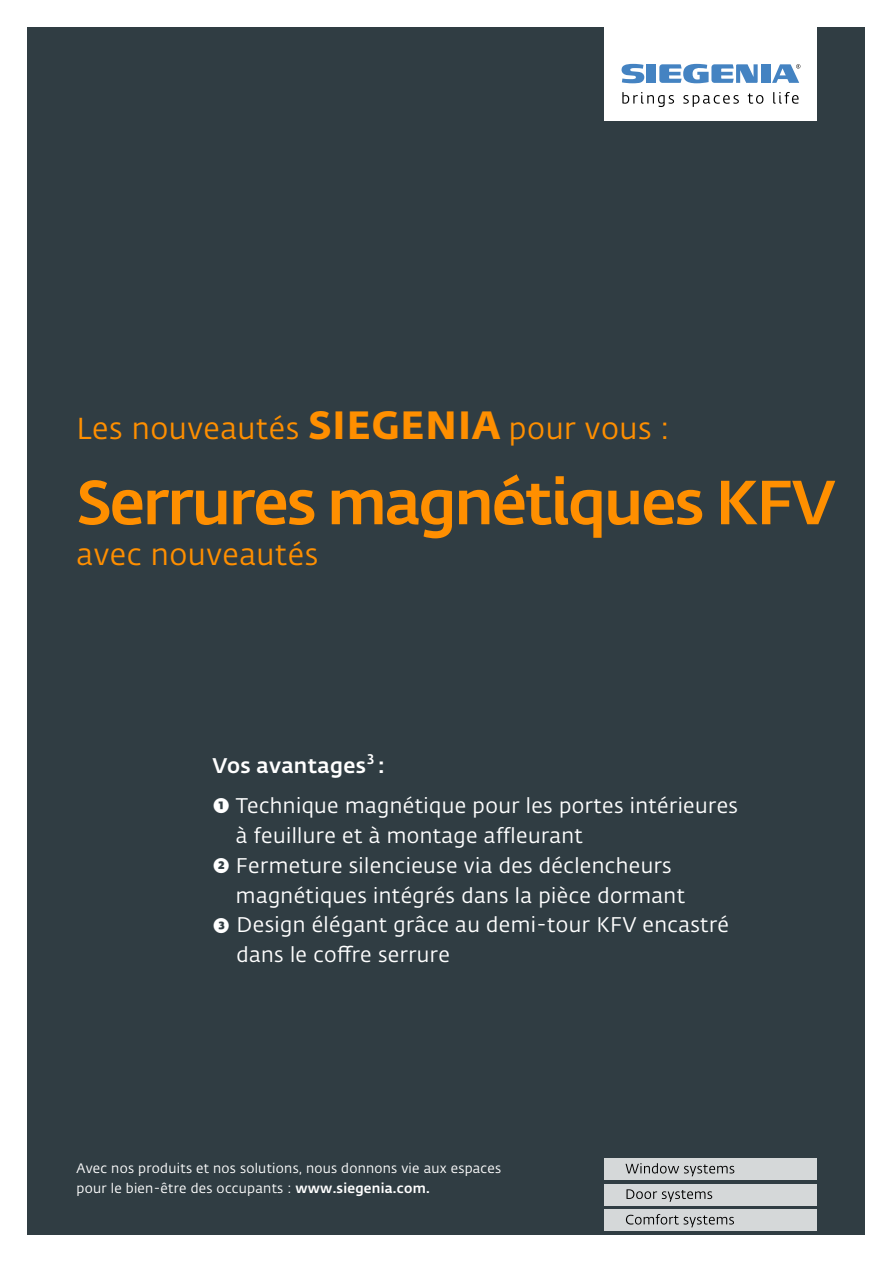
<style>
.page{position:relative;width:893px;height:1263px;background:#fff}
.page>*{position:absolute;margin:0;border:0;box-sizing:border-box;transform-origin:0 0}
.t1{font:500 61.5px "Fedra Sans Alt Pro";letter-spacing:-.03em;color:#ff8f00}
.t2{font:30px "Fedra Sans Alt Pro";letter-spacing:.02em;color:#ff8f00}
.t3{font:21px/39.3px "Fedra Sans Alt Pro";letter-spacing:.02em;color:#fff}
.t4{font:500 21px "Fedra Sans Alt Pro";letter-spacing:.02em;color:#fff}
.t5{font:500 13.8px "Fedra Sans Alt Pro";color:#fff}
.t6{font:13.5px/19.5px "Fedra Sans Alt Pro";letter-spacing:.02em;color:#fff}
.s1{font-weight:700;font-size:39px}
.s2{font-weight:500}
.s3{font-weight:700}
</style>
<div class="page">
<div style="left:28px;top:28px;width:837px;height:1207px;background:#303d43"></div>
<div style="left:604px;top:1210px;width:212px;height:21px;background:#d5d8d9"></div>
<div style="left:604px;top:1184px;width:212px;height:21px;background:#d5d8d9"></div>
<div style="left:604px;top:1159px;width:212px;height:21px;background:#d5d8d9"></div>
<div style="left:604px;top:18px;width:212px;height:102px;background:#fff"></div>
<svg style="left:622px;top:92px;width:52px;height:15px"></svg>
<svg style="left:683px;top:95px;width:56px;height:12px"></svg>
<svg style="left:748px;top:94px;width:15px;height:10px"></svg>
<svg style="left:773px;top:92px;width:26px;height:12px"></svg>
<div style="left:646px;top:64px;width:10px;height:19px;background:#4483c2"></div>
<svg style="left:622px;top:64px;width:22px;height:19px"></svg>
<div style="left:761px;top:64px;width:9px;height:19px;background:#4483c2"></div>
<svg style="left:659px;top:64px;width:99px;height:19px"></svg>
<svg style="left:772px;top:64px;width:28px;height:19px"></svg>
<svg style="left:625px;top:1163px;width:109px;height:13px"></svg>
<svg style="left:626px;top:1189px;width:86px;height:13px"></svg>
<svg style="left:626px;top:1214px;width:108px;height:13px"></svg>
<h2 class="t2" style="left:77px;top:407px;width:594px">Les nouveautés <span class="s1">SIEGENIA</span> pour vous :</h2>
<h1 class="t1" style="left:77px;top:456px;width:760px">Serrures magnétiques KFV</h1>
<h2 class="t2" style="left:77px;top:533px;width:243px">avec nouveautés</h2>
<p class="t4" style="left:213px;top:750px;width:155px">Vos avantages</p>
<p class="t5" style="left:367px;top:748px;width:9px">3</p>
<p class="t3" style="left:213px;top:746px;width:527px;text-indent:165px"><span class="s2">:<br></span><span class="s3">➊</span> Technique magnétique pour les portes intérieures</p>
<p class="t3" style="left:236px;top:815px;width:349px">à feuillure et à montage affleurant</p>
<p class="t3" style="left:213px;top:845px;width:461px"><span class="s3">➋</span> Fermeture silencieuse via des déclencheurs</p>
<p class="t3" style="left:236px;top:875px;width:451px">magnétiques intégrés dans la pièce dormant</p>
<p class="t3" style="left:213px;top:904px;width:518px"><span class="s3">➌</span> Design élégant grâce au demi-tour KFV encastré</p>
<p class="t3" style="left:237px;top:934px;width:215px">dans le coffre serrure</p>
<p class="t6" style="left:77px;top:1158px;width:426px">Avec nos produits et nos solutions, nous donnons vie aux espaces pour le bien-être des occupants : <span class="s2">www.siegenia.com.</span></p>
</div>
